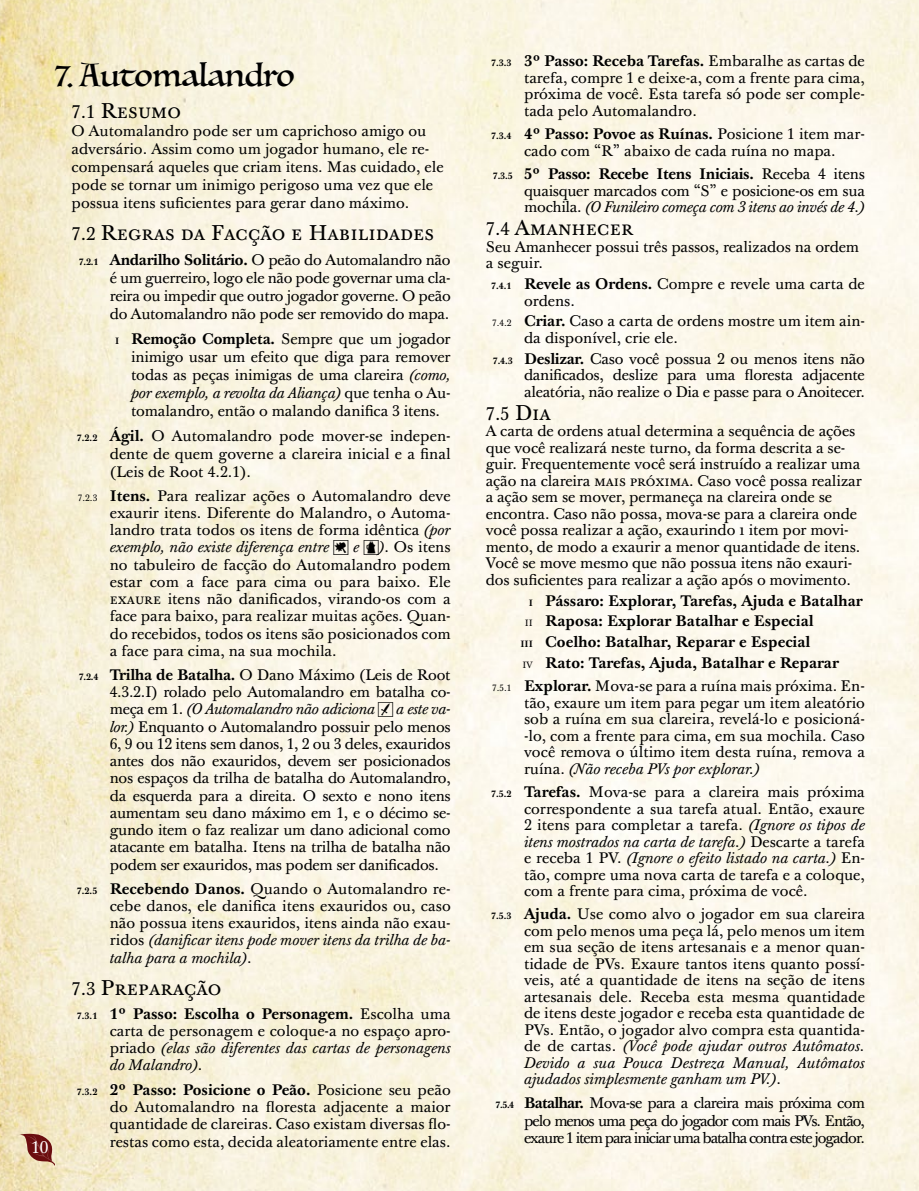
<style>
.page{position:relative;width:919px;height:1191px;background:#fff}
.page>*{position:absolute;margin:0;border:0;box-sizing:border-box;transform-origin:0 0}
.t1{font:31.5px "Luminari";color:#000}
.t2{font:21px "Baskerville Ten Pro";color:#000}
.t3{font:18px "Baskerville Ten Pro";color:#000}
.t4{font:16.5px "Baskerville Ten Pro";color:#fff}
.t5{font:15px/16.5px "Baskerville Ten Pro";color:#000;text-align:justify}
.t6{font:700 15px/20.7px "Baskerville Ten Pro";color:#000}
.s1{font-size:18px}
.s2{font-weight:700;font-size:9px}
.s3{font-weight:700}
.s4{font-style:italic}
.s5{font-size:9px}
.s6{font-size:21px}
.s7{font-weight:400;font-size:9px}
</style>
<div class="page">
<img style="left:0;top:0;width:918px;height:1191px">
<svg style="left:19px;top:1133px;width:35px;height:33px"></svg>
<svg style="left:364px;top:540px;width:14px;height:15px"></svg>
<svg style="left:378px;top:702px;width:15px;height:15px"></svg>
<h1 class="t1" style="left:54px;top:48px;width:242px">7. Automalandro</h1>
<h2 class="t2" style="left:71px;top:98px;width:111px"><span class="s1">7.1</span> Resumo</h2>
<p class="t5" style="left:71px;top:123px;width:373px;line-height:18px;text-align:left">O Automalandro pode ser um caprichoso amigo ou adversário. Assim como um jogador humano, ele re&shy;compensará aqueles que criam itens. Mas cuidado, ele pode se tornar um inimigo perigoso uma vez que ele possua itens suficientes para gerar dano máximo.</p>
<h2 class="t2" style="left:71px;top:220px;width:364px"><span class="s1">7.2</span> Regras da Facção e Habilidades</h2>
<p class="t5" style="left:110px;top:251px;width:342px;line-height:18px;text-indent:-31px"><span class="s2">7.2.1</span> <span class="s3">Andarilho Solitário.</span> O peão do Automalandro não é um guerreiro, logo ele não pode governar uma cla&shy;reira ou impedir que outro jogador governe. O peão do Automalandro não pode ser removido do mapa.</p>
<p class="t5" style="left:131px;top:330px;width:321px;line-height:18px;text-indent:-16px"><span class="s2">I</span> <span class="s3">Remoção Completa.</span> Sempre que um jogador inimigo usar um efeito que diga para remover todas as peças inimigas de uma clareira <span class="s4">(como, por exemplo, a revolta da Aliança)</span> que tenha o Au&shy;tomalandro, então o malando danifica 3 itens.</p>
<p class="t5" style="left:110px;top:427px;width:342px;line-height:18px;text-indent:-33px"><span class="s2">7.2.2</span> <span class="s3">Ágil.</span> O Automalandro pode mover-se indepen&shy;dente de quem governe a clareira inicial e a final (Leis de Root 4.2.1).</p>
<p class="t5" style="left:110px;top:487px;width:342px;line-height:17.2px;text-indent:-32px"><span class="s5">7.2.3</span> <span class="s3">Itens.</span> Para realizar ações o Automalandro deve exaurir itens. Diferente do Malandro, o Automa&shy;landro trata todos os itens de forma idêntica <span class="s4">(por exemplo, não existe diferença entre</span> ★ <span class="s4">e</span></p>
<p class="t5" style="left:110px;top:539px;width:342px;line-height:17.2px;text-indent:269px"><span class="s4">)</span>. Os itens no tabuleiro de facção do Automalandro podem estar com a face para cima ou para baixo. Ele exaure itens não danificados, virando-os com a face para baixo, para realizar muitas ações. Quan&shy;do recebidos, todos os itens são posicionados com a face para cima, na sua mochila.</p>
<p class="t5" style="left:110px;top:667px;width:342px;line-height:17.2px;text-indent:-31px"><span class="s2">7.2.4</span> <span class="s3">Trilha de Batalha.</span> O Dano Máximo (Leis de Root 4.3.2.I) rolado pelo Automalandro em batalha co&shy;meça em 1. <span class="s4">(O Automalandro não adiciona</span></p>
<p class="t5" style="left:110px;top:701px;width:342px;line-height:17.2px;text-indent:286px"><span class="s4">a este va&shy;lor.)</span> Enquanto o Automalandro possuir pelo menos 6, 9 ou 12 itens sem danos, 1, 2 ou 3 deles, exauridos antes dos não exauridos, devem ser posicionados nos espaços da trilha de batalha do Automalandro, da esquerda para a direita. O sexto e nono itens aumentam seu dano máximo em 1, e o décimo se&shy;gundo item o faz realizar um dano adicional como atacante em batalha. Itens na trilha de batalha não podem ser exauridos, mas podem ser danificados.</p>
<p class="t5" style="left:110px;top:880px;width:342px;line-height:17.2px;text-indent:-33px"><span class="s2">7.2.5</span> <span class="s3">Recebendo Danos.</span> Quando o Automalandro re&shy;cebe danos, ele danifica itens exauridos ou, caso não possua itens exauridos, itens ainda não exau&shy;ridos <span class="s4">(danificar itens pode mover itens da trilha de ba&shy;talha para a mochila)</span>.</p>
<h2 class="t2" style="left:71px;top:975px;width:151px"><span class="s1">7.3</span> Preparação</h2>
<p class="t5" style="left:110px;top:1005px;width:342px;line-height:17.2px;text-indent:-33px"><span class="s2">7.3.1</span> <span class="s3">1º Passo: Escolha o Personagem.</span> Escolha uma carta de personagem e coloque-a no espaço apro&shy;priado <span class="s4">(elas são diferentes das cartas de personagens do Malandro)</span>.</p>
<p class="t5" style="left:110px;top:1081px;width:342px;line-height:17.5px;text-indent:-33px"><span class="s2">7.3.2</span> <span class="s3">2º Passo: Posicione o Peão.</span> Posicione seu peão do Automalandro na floresta adjacente a maior quantidade de clareiras. Caso existam diversas flo&shy;restas como esta, decida aleatoriamente entre elas.</p>
<p class="t4" style="left:31px;top:1137px;width:19px">10</p>
<p class="t5" style="left:524px;top:54px;width:342px;text-indent:-33px"><span class="s2">7.3.3</span> <span class="s3">3º Passo: Receba Tarefas.</span> Embaralhe as cartas de tarefa, compre 1 e deixe-a, com a frente para cima, próxima de você. Esta tarefa só pode ser comple&shy;tada pelo Automalandro.</p>
<p class="t5" style="left:491px;top:126px;width:375px;text-align:center"><span class="s2">7.3.4</span> <span class="s3">4º Passo: Povoe as Ruínas.</span> Posicione 1 item mar&shy;cado com “R” abaixo de cada ruína no mapa.</p>
<p class="t5" style="left:524px;top:166px;width:342px;text-indent:-31px"><span class="s2">7.3.5</span> <span class="s3">5º Passo: Recebe Itens Iniciais.</span> Receba 4 itens quaisquer marcados com “S” e posicione-os em sua mochila. <span class="s4">(O Funileiro começa com 3 itens ao invés de 4.)</span></p>
<h2 class="t2" style="left:485px;top:215px;width:149px"><span class="s1">7.4</span> Amanhecer</h2>
<p class="t5" style="left:485px;top:239px;width:375px">Seu Amanhecer possui três passos, realizados na ordem a seguir.</p>
<p class="t5" style="left:524px;top:276px;width:342px;text-indent:-33px"><span class="s2">7.4.1</span> <span class="s3">Revele as Ordens.</span> Compre e revele uma carta de ordens.</p>
<p class="t5" style="left:524px;top:313px;width:342px;text-indent:-32px"><span class="s5">7.4.2</span> <span class="s3">Criar.</span> Caso a carta de ordens mostre um item ain&shy;da disponível, crie ele.</p>
<p class="t5" style="left:524px;top:351px;width:342px;text-indent:-31px"><span class="s2">7.4.3</span> <span class="s3">Deslizar.</span> Caso você possua 2 ou menos itens não danificados, deslize para uma floresta adjacente aleatória, não realize o Dia e passe para o Anoitecer.</p>
<p class="t3" style="left:485px;top:403px;width:67px">7.5 <span class="s6">Dia</span></p>
<p class="t5" style="left:485px;top:423px;width:377px;text-align:left">A carta de ordens atual determina a sequência de ações que você realizará neste turno, da forma descrita a se&shy;guir. Frequentemente você será instruído a realizar uma ação na clareira mais próxima. Caso você possa realizar a ação sem se mover, permaneça na clareira onde se encontra. Caso não possa, mova-se para a clareira onde você possa realizar a ação, exaurindo 1 item por movi&shy;mento, de modo a exaurir a menor quantidade de itens.<br>Você se move mesmo que não possua itens não exauri&shy;dos suficientes para realizar a ação após o movimento.</p>
<p class="t6" style="left:520px;top:591px;width:344px;text-indent:8px"><span class="s5">I</span> Pássaro: Explorar, Tarefas, Ajuda e Batalhar <span class="s7">II</span> Raposa: Explorar Batalhar e Especial<br><span class="s5">III</span> Coelho: Batalhar, Reparar e Especial<br><span class="s7">IV</span> Rato: Tarefas, Ajuda, Batalhar e Reparar</p>
<p class="t5" style="left:524px;top:678px;width:342px;text-indent:-32px"><span class="s5">7.5.1</span> <span class="s3">Explorar.</span> Mova-se para a ruína mais próxima. En&shy;tão, exaure um item para pegar um item aleatório sob a ruína em sua clareira, revelá-lo e posicioná--lo, com a frente para cima, em sua mochila. Caso você remova o último item desta ruína, remova a ruína. <span class="s4">(Não receba PVs por explorar.)</span></p>
<p class="t5" style="left:524px;top:784px;width:342px;text-indent:-33px"><span class="s2">7.5.2</span> <span class="s3">Tarefas.</span> Mova-se para a clareira mais próxima correspondente a sua tarefa atual. Então, exaure 2 itens para completar a tarefa. <span class="s4">(Ignore os tipos de itens mostrados na carta de tarefa.)</span> Descarte a tarefa e receba 1 PV. <span class="s4">(Ignore o efeito listado na carta.)</span> En&shy;tão, compre uma nova carta de tarefa e a coloque, com a frente para cima, próxima de você.</p>
<p class="t5" style="left:524px;top:906px;width:342px;text-indent:-33px"><span class="s2">7.5.3</span> <span class="s3">Ajuda.</span> Use como alvo o jogador em sua clareira com pelo menos uma peça lá, pelo menos um item em sua seção de itens artesanais e a menor quan&shy;tidade de PVs. Exaure tantos itens quanto possí&shy;veis, até a quantidade de itens na seção de itens artesanais dele. Receba esta mesma quantidade de itens deste jogador e receba esta quantidade de PVs. Então, o jogador alvo compra esta quantida&shy;de de cartas. <span class="s4">(Você pode ajudar outros Autômatos.<br>Devido a sua Pouca Destreza Manual, Autômatos ajudados simplesmente ganham um PV.)</span>.</p>
<p class="t5" style="left:524px;top:1095px;width:342px;line-height:17.2px;text-indent:-28px"><span class="s2">7.5.4</span> <span class="s3">Batalhar.</span> Mova-se para a clareira mais próxima com pelo menos uma peça do jogador com mais PVs. Então, exaure 1 item para iniciar uma batalha contra este jogador.</p>
</div>
